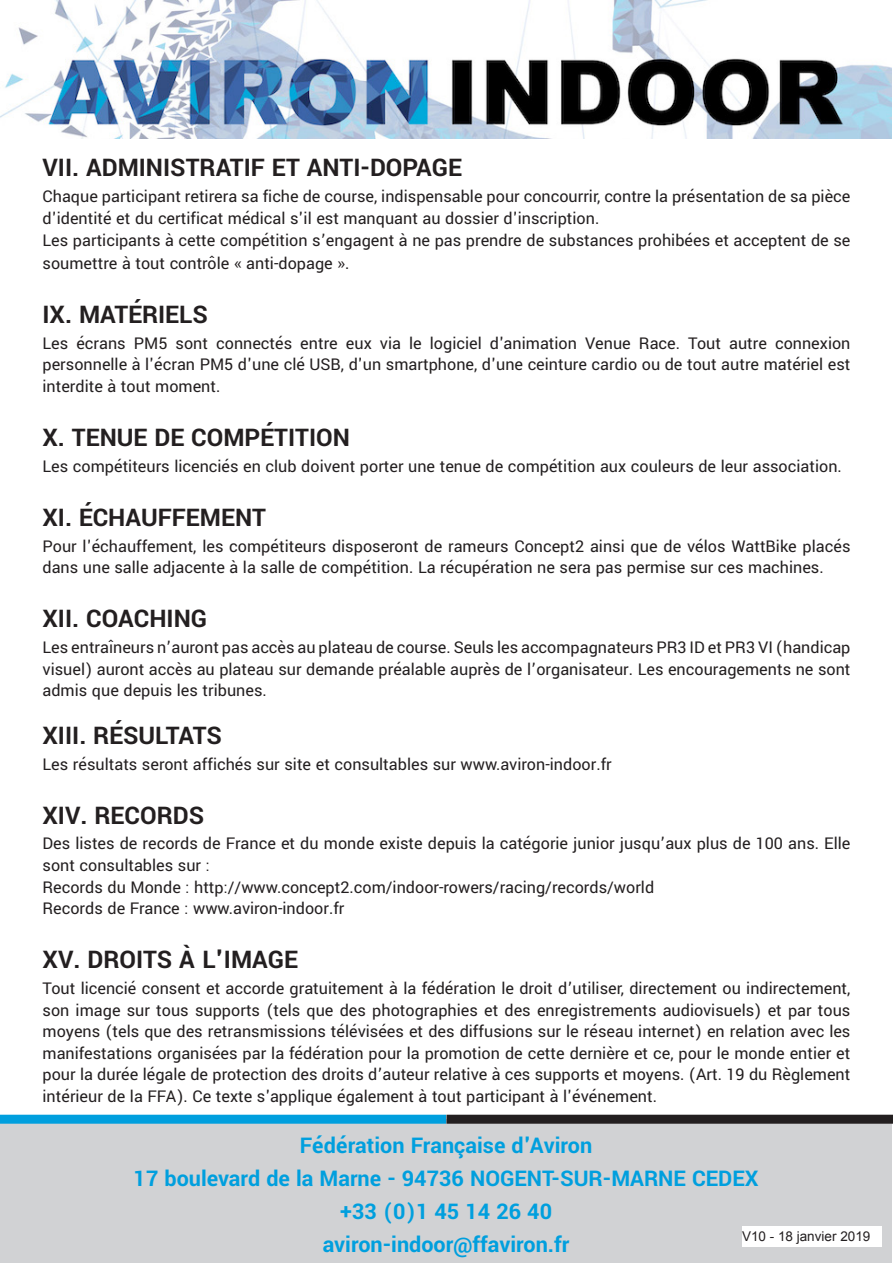
<style>
.page{position:relative;width:893px;height:1263px;background:#fff}
.page>*{position:absolute;margin:0;border:0;box-sizing:border-box;transform-origin:0 0}
.Titre_1{font:700 27px "Yantramanav";color:#231f20}
.t1{font:700 24px "Yantramanav";color:#009fde}
.Texte_base{font:18px/21.6px "Yantramanav";color:#231f20}
.t2{font:18px "Minion Pro";color:#231f20}
.Texte_base-2{font:13.5px "Arial";color:#231f20}
</style>
<div class="page">
<img style="left:0;top:0;width:891px;height:138px">
<div style="left:1px;top:1119px;width:891px;height:144px;background:#d1d2d4"></div>
<div style="left:0;top:1115px;width:446px;height:9px;background:#009fde"></div>
<div style="left:446px;top:1115px;width:447px;height:9px;background:#231f20"></div>
<div style="left:742px;top:1226px;width:140px;height:20px;background:#fff"></div>
<p class="Titre_1" style="left:43px;top:151px;width:421px">VII. ADMINISTRATIF ET ANTI-DOPAGE</p>
<p class="Texte_base" style="left:43px;top:186px;width:809px">Chaque participant retirera sa fiche de course, indispensable pour concourrir, contre la présentation de sa pièce d'identité et du certificat médical s'il est manquant au dossier d'inscription.</p>
<p class="Texte_base" style="left:43px;top:230px;width:809px;line-height:22.5px">Les participants à cette compétition s’engagent à ne pas prendre de substances prohibées et acceptent de se soumettre à tout contrôle « anti-dopage ».</p>
<p class="Titre_1" style="left:43px;top:298px;width:167px">IX. MATÉRIELS</p>
<p class="Texte_base" style="left:43px;top:332px;width:809px;text-align:justify">Les écrans PM5 sont connectés entre eux via le logiciel d'animation Venue Race. Tout autre connexion personnelle à l'écran PM5 d'une clé USB, d'un smartphone, d'une ceinture cardio ou de tout autre matériel est interdite à tout moment.</p>
<p class="Titre_1" style="left:43px;top:421px;width:309px">X. TENUE DE COMPÉTITION</p>
<p class="Texte_base" style="left:43px;top:455px;width:801px">Les compétiteurs licenciés en club doivent porter une tenue de compétition aux couleurs de leur association.</p>
<p class="Titre_1" style="left:43px;top:501px;width:225px">XI. ÉCHAUFFEMENT</p>
<p class="Texte_base" style="left:43px;top:535px;width:809px">Pour l'échauffement, les compétiteurs disposeront de rameurs Concept2 ainsi que de vélos WattBike placés dans une salle adjacente à la salle de compétition. La récupération ne sera pas permise sur ces machines.</p>
<p class="Titre_1" style="left:43px;top:602px;width:166px">XII. COACHING</p>
<p class="Texte_base" style="left:43px;top:637px;width:809px;text-align:justify">Les entraîneurs n’auront pas accès au plateau de course. Seuls les accompagnateurs PR3 ID et PR3 VI (handicap visuel) auront accès au plateau sur demande préalable auprès de l’organisateur. Les encouragements ne sont admis que depuis les tribunes.</p>
<p class="Titre_1" style="left:43px;top:719px;width:181px">XIII. RÉSULTATS</p>
<p class="Texte_base" style="left:43px;top:753px;width:571px">Les résultats seront affichés sur site et consultables sur www.aviron-indoor.fr</p>
<p class="Titre_1" style="left:43px;top:798px;width:163px">XIV. RECORDS</p>
<p class="Texte_base" style="left:43px;top:833px;width:809px">Des listes de records de France et du monde existe depuis la catégorie junior jusqu’aux plus de 100 ans. Elle sont consultables sur :</p>
<p class="Texte_base" style="left:43px;top:876px;width:613px">Records du Monde : http://www.concept2.com/indoor-rowers/racing/records/world</p>
<p class="Texte_base" style="left:43px;top:898px;width:303px">Records de France : www.aviron-indoor.fr</p>
<p class="Titre_1" style="left:43px;top:943px;width:257px">XV. DROITS À L'IMAGE</p>
<p class="Texte_base" style="left:43px;top:978px;width:809px;text-align:justify">Tout licencié consent et accorde gratuitement à la fédération le droit d’utiliser, directement ou indirectement, son image sur tous supports (tels que des photographies et des enregistrements audiovisuels) et par tous moyens (tels que des retransmissions télévisées et des diffusions sur le réseau internet) en relation avec les manifestations organisées par la fédération pour la promotion de cette dernière et ce, pour le monde entier et pour la durée légale de protection des droits d’auteur relative à ces supports et moyens. (Art. 19 du Règlement intérieur de la FFA). Ce texte s'applique également à tout participant à l'événement.</p>
<p class="t1" style="left:300px;top:1130px;width:294px">Fédération Française d'Aviron</p>
<p class="t1" style="left:134px;top:1163px;width:626px">17 boulevard de la Marne - 94736 NOGENT-SUR-MARNE CEDEX</p>
<p class="t1" style="left:340px;top:1196px;width:213px">+33 (0)1 45 14 26 40</p>
<p class="t1" style="left:323px;top:1229px;width:248px">aviron-indoor@ffaviron.fr</p>
<p class="Texte_base-2" style="left:742px;top:1227px;width:130px">V10 - 18 janvier 2019</p>
<p class="t2" style="left:854px;top:1225px;width:10px">8</p>
</div>
